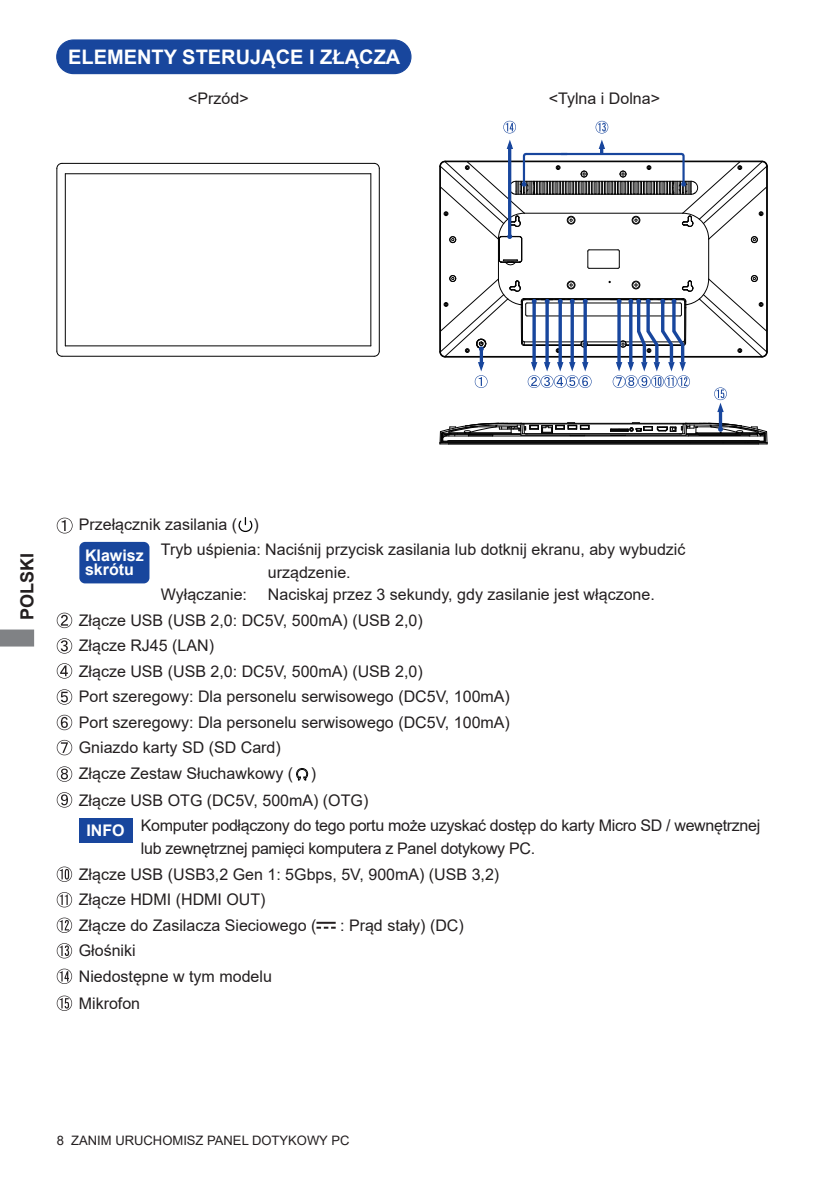
<style>
.page{position:relative;width:840px;height:1191px;background:#fff}
.page>*{position:absolute;margin:0;border:0;box-sizing:border-box;transform-origin:0 0}
.Title10BW{font:700 20px "Arial";color:#fff}
.t1{font:700 18px "Arial";color:#231f20}
.Item8RL4-4{font:16px/22.6px "Arial";color:#231f20}
.Item8RL4-4-2{font:16px/22.6px "Arial";letter-spacing:-.02em;color:#231f20}
.Body_text8R{font:16px "Arial";color:#231f20}
.Title10BW-2{font:700 16px "Arial";color:#fff}
.Title8BW{font:700 16px "Arial";color:#fff}
.t2{font:13px "Arial";color:#231f20}
</style>
<div class="page">
<svg style="left:0;top:629px;width:34px;height:17px"></svg>
<svg style="left:57px;top:517px;width:15px;height:16px"></svg>
<svg style="left:238px;top:517px;width:15px;height:15px"></svg>
<svg style="left:57px;top:612px;width:15px;height:16px"></svg>
<svg style="left:57px;top:638px;width:15px;height:15px"></svg>
<svg style="left:57px;top:663px;width:15px;height:15px"></svg>
<svg style="left:57px;top:689px;width:15px;height:15px"></svg>
<svg style="left:57px;top:715px;width:15px;height:15px"></svg>
<svg style="left:57px;top:740px;width:15px;height:15px"></svg>
<svg style="left:57px;top:766px;width:15px;height:16px"></svg>
<svg style="left:296px;top:768px;width:12px;height:13px"></svg>
<svg style="left:57px;top:792px;width:15px;height:15px"></svg>
<svg style="left:57px;top:866px;width:15px;height:16px"></svg>
<svg style="left:57px;top:892px;width:15px;height:15px"></svg>
<svg style="left:57px;top:917px;width:15px;height:16px"></svg>
<svg style="left:316px;top:921px;width:19px;height:7px"></svg>
<svg style="left:57px;top:943px;width:15px;height:15px"></svg>
<svg style="left:57px;top:968px;width:15px;height:16px"></svg>
<svg style="left:57px;top:995px;width:15px;height:16px"></svg>
<div style="left:79px;top:542px;width:70px;height:41px;background:#18469d;border-radius:6px"></div>
<div style="left:57px;top:40px;width:354px;height:34px;background:#18469d;border-radius:17px"></div>
<div style="left:56px;top:39px;width:355px;height:35px;border:1px solid #18469d;border-radius:17px"></div>
<div style="left:79px;top:818px;width:53px;height:25px;background:#18469d"></div>
<hr style="left:56px;top:168px;width:1px;height:183px;background:#030303">
<hr style="left:65px;top:174px;width:1px;height:172px;background:#030303">
<hr style="left:62px;top:356px;width:312px;height:1px;background:#030303">
<hr style="left:65px;top:345px;width:305px;height:1px;background:#030303">
<hr style="left:65px;top:173px;width:305px;height:1px;background:#030303">
<hr style="left:62px;top:163px;width:312px;height:1px;background:#030303">
<hr style="left:370px;top:174px;width:1px;height:172px;background:#030303">
<hr style="left:379px;top:168px;width:1px;height:183px;background:#030303">
<svg style="left:373px;top:350px;width:6px;height:7px"></svg>
<svg style="left:56px;top:350px;width:7px;height:7px"></svg>
<svg style="left:56px;top:163px;width:7px;height:6px"></svg>
<svg style="left:373px;top:163px;width:6px;height:6px"></svg>
<hr style="left:440px;top:166px;width:1px;height:186px;background:#030303">
<hr style="left:498px;top:239px;width:1px;height:40px;background:#030303">
<hr style="left:708px;top:239px;width:1px;height:40px;background:#030303">
<hr style="left:765px;top:166px;width:1px;height:186px;background:#030303">
<hr style="left:439px;top:166px;width:1px;height:186px;background:#030303">
<hr style="left:766px;top:166px;width:1px;height:186px;background:#030303">
<svg style="left:439px;top:121px;width:328px;height:148px"></svg>
<svg style="left:439px;top:275px;width:328px;height:170px"></svg>
<p class="Title10BW" style="left:68px;top:43px;width:333px">ELEMENTY STERUJĄCE I ZŁĄCZA</p>
<p class="Body_text8R" style="left:188px;top:88px;width:62px">&lt;Przód&gt;</p>
<p class="Body_text8R" style="left:548px;top:88px;width:113px">&lt;Tylna i Dolna&gt;</p>
<p class="t1" style="left:14px;top:620px;width:69px;rotate:-90deg">POLSKI</p>
<p class="Item8RL4-4" style="left:79px;top:513px;width:181px">Przełącznik zasilania ( )</p>
<p class="Item8RL4-4" style="left:268px;top:538px;width:419px;text-indent:-107px">Tryb uśpienia: Naciśnij przycisk zasilania lub dotknij ekranu, aby wybudzić urządzenie.</p>
<p class="Item8RL4-4" style="left:161px;top:583px;width:88px">Wyłączanie:</p>
<p class="Item8RL4-4" style="left:268px;top:583px;width:388px">Naciskaj przez 3 sekundy, gdy zasilanie jest włączone.</p>
<p class="Item8RL4-4" style="left:79px;top:609px;width:345px">Złącze USB (USB 2,0: DC5V, 500mA) (USB 2,0)</p>
<p class="Item8RL4-4" style="left:79px;top:634px;width:137px">Złącze RJ45 (LAN)</p>
<p class="Item8RL4-4" style="left:79px;top:660px;width:345px">Złącze USB (USB 2,0: DC5V, 500mA) (USB 2,0)</p>
<p class="Item8RL4-4" style="left:79px;top:685px;width:432px">Port szeregowy: Dla personelu serwisowego (DC5V, 100mA)</p>
<p class="Item8RL4-4" style="left:79px;top:711px;width:432px">Port szeregowy: Dla personelu serwisowego (DC5V, 100mA)</p>
<p class="Item8RL4-4" style="left:79px;top:736px;width:203px">Gniazdo karty SD (SD Card)</p>
<p class="Item8RL4-4" style="left:79px;top:762px;width:239px">Złącze Zestaw Słuchawkowy ( )</p>
<p class="Item8RL4-4" style="left:79px;top:789px;width:291px">Złącze USB OTG (DC5V, 500mA) (OTG)</p>
<p class="Item8RL4-4-2" style="left:141px;top:814px;width:620px">Komputer podłączony do tego portu może uzyskać dostęp do karty Micro SD / wewnętrznej lub zewnętrznej pamięci komputera z Panel dotykowy PC.</p>
<p class="Item8RL4-4" style="left:79px;top:862px;width:422px">Złącze USB (USB3,2 Gen 1: 5Gbps, 5V, 900mA) (USB 3,2)</p>
<p class="Item8RL4-4" style="left:79px;top:888px;width:188px">Złącze HDMI (HDMI OUT)</p>
<p class="Item8RL4-4" style="left:79px;top:913px;width:239px">Złącze do Zasilacza Sieciowego (</p>
<p class="Item8RL4-4" style="left:340px;top:913px;width:125px">: Prąd stały) (DC)</p>
<p class="Item8RL4-4" style="left:79px;top:939px;width:58px">Głośniki</p>
<p class="Item8RL4-4" style="left:79px;top:964px;width:194px">Niedostępne w tym modelu</p>
<p class="Item8RL4-4" style="left:79px;top:991px;width:63px">Mikrofon</p>
<p class="Title10BW-2" style="left:85px;top:544px;width:60px">Klawisz</p>
<p class="Title10BW-2" style="left:85px;top:558px;width:50px">skrótu</p>
<p class="Title8BW" style="left:86px;top:818px;width:40px">INFO</p>
<p class="t2" style="left:57px;top:1131px;width:294px">8 ZANIM URUCHOMISZ PANEL DOTYKOWY PC</p>
</div>
